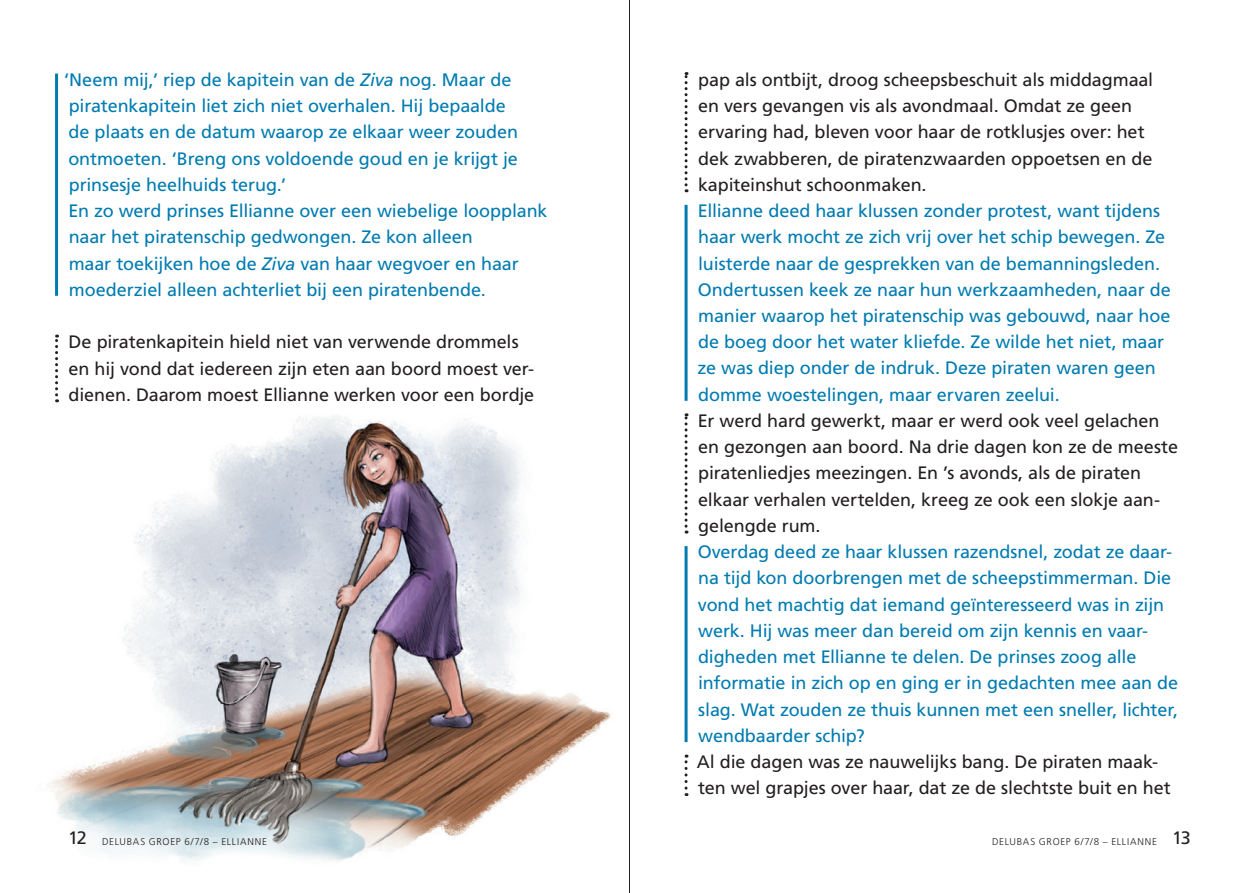
<style>
.page{position:relative;width:1259px;height:893px;background:#fff}
.page>*{position:absolute;margin:0;border:0;box-sizing:border-box;transform-origin:0 0}
.t1{font:18px/26.2px "Frutiger LT Pro";letter-spacing:-.005em;color:#007bb0}
.t2{font:18px/26.2px "Frutiger LT Pro";letter-spacing:-.005em;color:#231f20}
.t3{font:300 9.75px "Frutiger LT Pro";letter-spacing:.075em;color:#231f20}
.s1{font-style:italic}
.s2{font-weight:400;font-size:18px}
</style>
<div class="page">
<img style="left:50px;top:399px;width:561px;height:462px">
<hr style="left:55px;top:74px;width:3px;height:222px;background:#007bb0">
<svg style="left:55px;top:335px;width:3px;height:67px"></svg>
<svg style="left:684px;top:72px;width:3px;height:120px"></svg>
<hr style="left:684px;top:205px;width:3px;height:196px;background:#007bb0">
<svg style="left:684px;top:413px;width:3px;height:121px"></svg>
<hr style="left:684px;top:546px;width:3px;height:196px;background:#007bb0">
<svg style="left:684px;top:755px;width:3px;height:41px"></svg>
<hr style="left:629px;top:0;width:1px;height:893px;background:#231f20">
<p class="t1" style="left:64px;top:66px;width:485px">‘Neem mij,’ riep de kapitein van de <span class="s1">Ziva</span> nog. Maar de piratenkapitein liet zich niet overhalen. Hij bepaalde<br>de plaats en de datum waarop ze elkaar weer zouden ontmoeten. ‘Breng ons voldoende goud en je krijgt je prinsesje heelhuids terug.’<br>En zo werd prinses Ellianne over een wiebelige loopplank naar het piratenschip gedwongen. Ze kon alleen<br>maar toekijken hoe de <span class="s1">Ziva</span> van haar wegvoer en haar moederziel alleen achterliet bij een piratenbende.</p>
<p class="t2" style="left:69px;top:329px;width:467px">De piratenkapitein hield niet van verwende drommels en hij vond dat iedereen zijn eten aan boord moest ver&shy;dienen. Daarom moest Ellianne werken voor een bordje</p>
<p class="t2" style="left:698px;top:66px;width:457px">pap als ontbijt, droog scheepsbeschuit als middagmaal en vers gevangen vis als avondmaal. Omdat ze geen ervaring had, bleven voor haar de rotklusjes over: het dek zwabberen, de piratenzwaarden oppoetsen en de kapiteinshut schoonmaken.</p>
<p class="t1" style="left:697px;top:198px;width:475px">Ellianne deed haar klussen zonder protest, want tijdens haar werk mocht ze zich vrij over het schip bewegen. Ze luisterde naar de gesprekken van de bemanningsleden.<br>Ondertussen keek ze naar hun werkzaamheden, naar de manier waarop het piratenschip was gebouwd, naar hoe de boeg door het water kliefde. Ze wilde het niet, maar ze was diep onder de indruk. Deze piraten waren geen domme woestelingen, maar ervaren zeelui.</p>
<p class="t2" style="left:698px;top:408px;width:482px">Er werd hard gewerkt, maar er werd ook veel gelachen en gezongen aan boord. Na drie dagen kon ze de meeste piratenliedjes meezingen. En ’s avonds, als de piraten elkaar verhalen vertelden, kreeg ze ook een slokje aan&shy;gelengde rum.</p>
<p class="t1" style="left:697px;top:539px;width:482px">Overdag deed ze haar klussen razendsnel, zodat ze daar&shy;na tijd kon doorbrengen met de scheepstimmerman. Die vond het machtig dat iemand geïnteresseerd was in zijn werk. Hij was meer dan bereid om zijn kennis en vaar&shy;digheden met Ellianne te delen. De prinses zoog alle informatie in zich op en ging er in gedachten mee aan de slag. Wat zouden ze thuis kunnen met een sneller, lichter, wendbaarder schip?</p>
<p class="t2" style="left:697px;top:749px;width:475px">Al die dagen was ze nauwelijks bang. De piraten maak&shy;ten wel grapjes over haar, dat ze de slechtste buit en het</p>
<p class="t3" style="left:68px;top:835px;width:200px"><span class="s2">12</span> DELUBAS GROEP 6/7/8 – ELLIANNE</p>
<p class="t3" style="left:992px;top:835px;width:200px">DELUBAS GROEP 6/7/8 – ELLIANNE <span class="s2">13</span></p>
</div>
